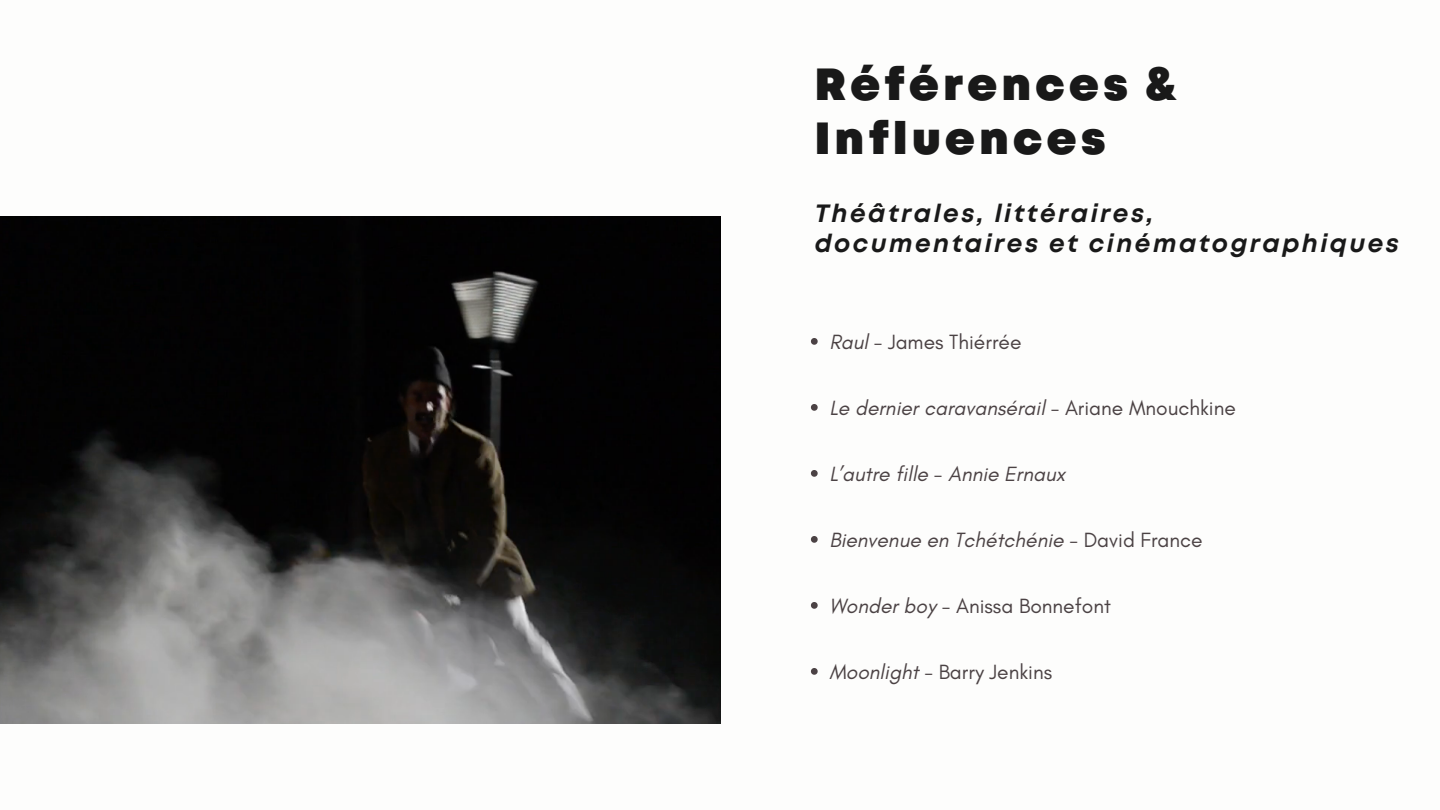
<style>
.page{position:relative;width:1440px;height:810px;background:#fff}
.page>*{position:absolute;margin:0;border:0;box-sizing:border-box;transform-origin:0 0}
.t1{font:900 45px/54px "Mont";letter-spacing:.1em;color:#191919}
.t2{font:italic 700 25px/30px "Mont";letter-spacing:.1em;color:#191919}
.t3{font:italic 21px "Glacial Indifference";color:#4b4244}
.t4{font:21px "Glacial Indifference";color:#4b4244}
.s1{font-style:italic}
.s2{font-style:normal}
</style>
<div class="page">
<img style="left:0;top:217px;width:720px;height:507px">
<svg style="left:811px;top:338px;width:7px;height:7px"></svg>
<svg style="left:811px;top:404px;width:7px;height:7px"></svg>
<svg style="left:811px;top:470px;width:7px;height:7px"></svg>
<svg style="left:811px;top:536px;width:7px;height:7px"></svg>
<svg style="left:811px;top:602px;width:7px;height:7px"></svg>
<svg style="left:811px;top:668px;width:7px;height:7px"></svg>
<p class="t1" style="left:815px;top:61px;width:363px">Références &amp;<br>Influences</p>
<p class="t2" style="left:815px;top:200px;width:586px">Théâtrales, littéraires,<br>documentaires et cinématographiques</p>
<h1 class="t4" style="left:829px;top:329px;width:194px"><span class="s1">Raul</span> - James Thiérrée</h1>
<h2 class="t3" style="left:829px;top:395px;width:408px">Le dernier caravansérail <span class="s2">- Ariane Mnouchkine</span></h2>
<p class="t3" style="left:829px;top:461px;width:237px">L’autre fille - Annie Ernaux</p>
<p class="t3" style="left:829px;top:527px;width:375px">Bienvenue en Tchétchénie <span class="s2">- David France</span></p>
<p class="t4" style="left:829px;top:593px;width:283px"><span class="s1">Wonder boy</span> - Anissa Bonnefont</p>
<p class="t4" style="left:829px;top:659px;width:224px"><span class="s1">Moonlight</span> - Barry Jenkins</p>
</div>
